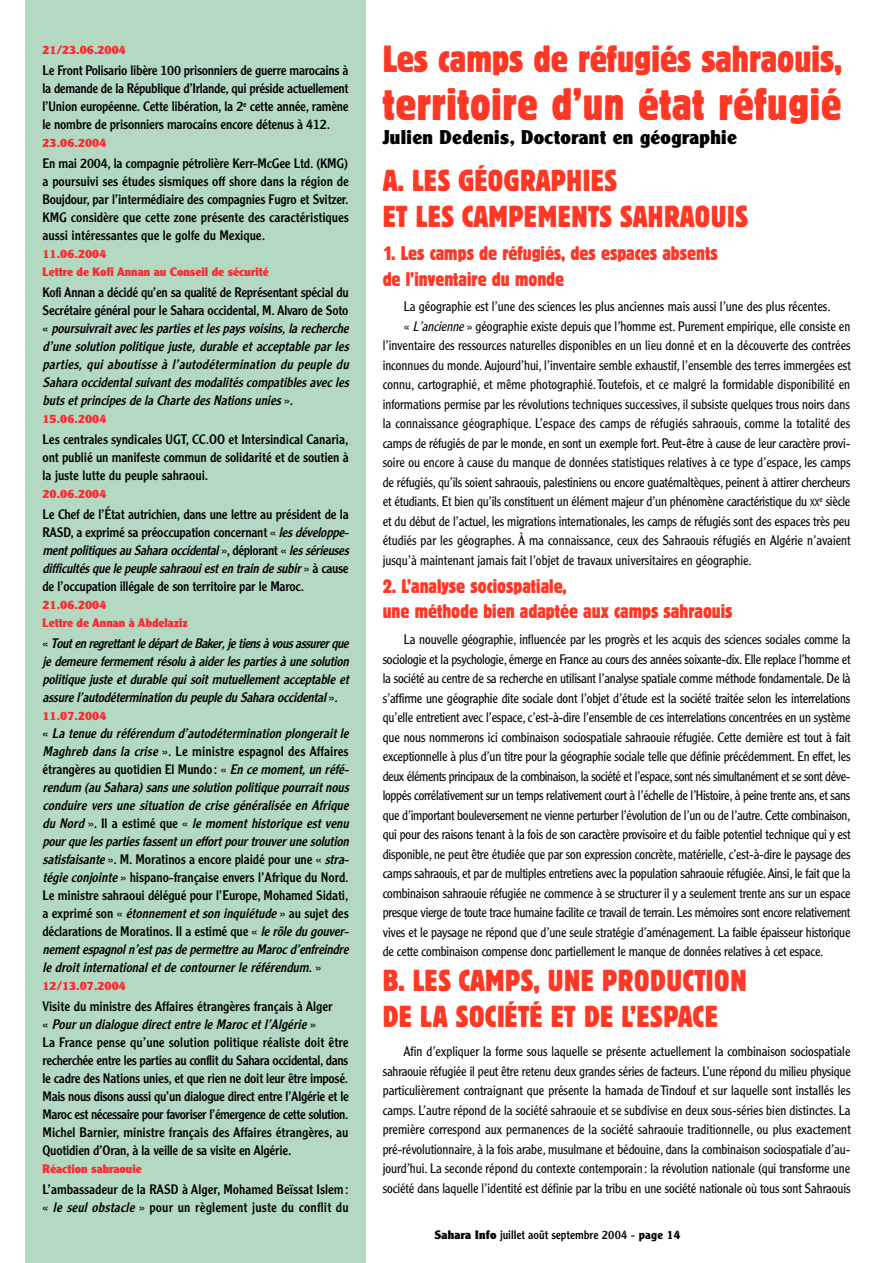
<style>
.page{position:relative;width:893px;height:1263px;background:#fff}
.page>*{position:absolute;margin:0;border:0;box-sizing:border-box;transform-origin:0 0}
.t1{font:condensed 45px "Block BE";letter-spacing:.015em;color:#ff3725}
.t2{font:condensed 37.5px "Block BE";color:#ff3725}
.t3{font:condensed 30px/36px "Block BE";letter-spacing:.02em;color:#ff3725}
.t4{font:condensed 19.5px/25.5px "Block BE";color:#ff3725}
.t5{font:900 19.5px "Clearface Gothic LH";letter-spacing:.02em;color:#000}
.t6{font:300 13.5px/19.5px "Clearface Gothic LH";letter-spacing:-.005em;color:#000;text-align:justify}
.t7{font:13.5px/18px "Clearface Gothic LH";letter-spacing:-.015em;color:#000;text-align:justify}
.t8{font:italic 13.5px/18px "Clearface Gothic LH";letter-spacing:-.015em;color:#000}
.t9{font:900 12px/18px "Clearface Gothic LH";color:#ff2932}
.t10{font:12px "Clearface Gothic LH";color:#000}
.s1{font-style:normal}
.s2{font-style:italic}
.s3{font-size:10.2px}
.s4{font-weight:900}
.s5{font-weight:700}
</style>
<div class="page">
<div style="left:26px;top:0;width:340px;height:1263px;background:#b3d9c2"></div>
<p class="t9" style="left:43px;top:42px;width:85px">21/23.06.2004</p>
<p class="t7" style="left:43px;top:62px;width:308px">Le Front Polisario libère 100 prisonniers de guerre marocains à la demande de la République d’Irlande, qui préside actuellement l’Union européenne. Cette libération, la 2<sup>e</sup> cette année, ramène le nombre de prisonniers marocains encore détenus à 412.</p>
<p class="t9" style="left:43px;top:135px;width:65px">23.06.2004</p>
<p class="t7" style="left:43px;top:155px;width:308px">En mai 2004, la compagnie pétrolière Kerr-McGee Ltd. (KMG) a poursuivi ses études sismiques off shore dans la région de Boujdour, par l’intermédiaire des compagnies Fugro et Svitzer.<br>KMG considère que cette zone présente des caractéristiques aussi intéressantes que le golfe du Mexique.</p>
<p class="t9" style="left:43px;top:246px;width:228px">11.06.2004<br>Lettre de Kofi Annan au Conseil de sécurité</p>
<p class="t8" style="left:43px;top:284px;width:310px"><span class="s1">Kofi Annan a décidé qu’en sa qualité de Représentant spécial du Secrétaire général pour le Sahara occidental, M. Alvaro de Soto «</span> poursuivraitavec lespartiesetlespaysvoisins,la recherche d’une solution politique juste, durable et acceptable par les parties, qui aboutisse à l’autodétermination du peuple du Sahara occidentalsuivantdes modalités compatibles avec les buts etprincipes de la Charte des Nations unies <span class="s1">» .</span></p>
<p class="t9" style="left:43px;top:411px;width:65px">15.06.2004</p>
<p class="t7" style="left:43px;top:431px;width:308px">Les centrales syndicales UGT, CC.OO et Intersindical Canaria, ont publié un manifeste commun de solidarité et de soutien à la juste lutte du peuple sahraoui.</p>
<p class="t9" style="left:43px;top:486px;width:65px">20.06.2004</p>
<p class="t7" style="left:43px;top:506px;width:310px;text-align:left">Le Chef de l’État autrichien, dans une lettre au président de la RASD, a exprimé sa préoccupation concernant « <span class="s2">lesdéveloppe&shy;mentpolitiquesau Sahara occidental</span> » , d é p l o r a n t « <span class="s2">lessérieuses difficultésque le peuple sahraouiesten train de subir</span> » à c a u s e de l’occupation illégale de son territoire par le Maroc.</p>
<p class="t9" style="left:43px;top:597px;width:147px">21.06.2004<br>Lettre de Annan à Abdelaziz</p>
<p class="t8" style="left:43px;top:635px;width:310px;text-align:justify"><span class="s1">«</span> ToutenregrettantledépartdeBaker,jetiensàvousassurerque je demeure fermement résolu à aider les parties à une solution politique juste et durable qui soit mutuellement acceptable et assure l’autodétermination du peuple du Sahara occidental <span class="s1">» .</span></p>
<p class="t9" style="left:43px;top:708px;width:65px">11.07.2004</p>
<p class="t8" style="left:43px;top:725px;width:310px"><span class="s1">«</span> La tenue du référendum d’autodétermination plongerait le Maghreb dans la crise <span class="s1">». Le ministre espagnol des Affaires étrangères au quotidien El Mundo: «</span> En ce moment,un réfé&shy;rendum (au Sahara)sansune solution politique pourraitnous conduire vers une situation de crise généralisée en Afrique du Nord <span class="s1">» . I l a e s t i m é q u e «</span> le moment historique est venu pourque lespartiesfassentun effortpourtrouverune solution satisfaisante<span class="s1">». M. Moratinos a encore plaidé pour une «</span> stra&shy;tégie conjointe<span class="s1">» hispano-française envers l’Afrique du Nord.<br>Le ministre sahraoui délégué pour l’Europe, Mohamed Sidati, a e x p r i m é s o n «</span> étonnementetson inquiétude <span class="s1">» a u s u j e t d e s déclarations de Moratinos. Il a estimé que «</span> le rôle du gouver&shy;nementespagnoln’estpasde permettre au Marocd’enfreindre le droit international et de contourner le référendum. <span class="s1">»</span></p>
<p class="t9" style="left:43px;top:978px;width:85px">12/13.07.2004</p>
<p class="t7" style="left:43px;top:998px;width:308px;text-align:left">Visite du ministre des Affaires étrangères français à Alger<br>« <span class="s2">Pour un dialogue direct entre le Maroc et l’Algérie</span> »<br>La France pense qu’une solution politique réaliste doit être recherchée entre les parties au conflit du Sahara occidental, dans le cadre des Nations unies, et que rien ne doit leur être imposé.<br>Mais nous disons aussi qu’un dialogue direct entre l’Algérie et le Maroc est nécessaire pour favoriser l’émergence de cette solution.<br>Michel Barnier, ministre français des Affaires étrangères, au Quotidien d’Oran, à la veille de sa visite en Algérie.</p>
<p class="t9" style="left:43px;top:1161px;width:101px">Réaction sahraouie</p>
<p class="t7" style="left:43px;top:1181px;width:308px">L’ambassadeur de la RASD à Alger, Mohamed Beïssat Islem: « <span class="s2">le seul obstacle</span> » pour un règlement juste du conflit du</p>
<h2 class="t2" style="left:383px;top:37px;width:461px">Les camps de réfugiés sahraouis,</h2>
<h1 class="t1" style="left:383px;top:78px;width:460px">territoire d’un état réfugié</h1>
<h3 class="t5" style="left:383px;top:130px;width:356px">Julien Dedenis, Doctorant en géographie</h3>
<h3 class="t3" style="left:383px;top:163px;width:367px">A. LES GÉOGRAPHIES<br>ET LES CAMPEMENTS SAHRAOUIS</h3>
<h3 class="t4" style="left:383px;top:241px;width:336px">1. Les camps de réfugiés, des espaces absents de l’inventaire du monde</h3>
<p class="t6" style="left:404px;top:298px;width:428px">La géographie est l’une des sciences les plus anciennes mais aussi l’une des plus récentes.</p>
<p class="t6" style="left:404px;top:317px;width:448px">« <span class="s2">L’ancienne</span>» géographie existe depuis que l’homme est. Purement empirique, elle consiste en</p>
<p class="t6" style="left:383px;top:337px;width:469px">l’inventaire des ressources naturelles disponibles en un lieu donné et en la découverte des contrées</p>
<p class="t6" style="left:383px;top:356px;width:470px">inconnues du monde. Aujourd’hui, l’inventaire semble exhaustif, l’ensemble des terres immergées est</p>
<p class="t6" style="left:383px;top:376px;width:469px">connu, cartographié, et même photographié.Toutefois, et ce malgré la formidable disponibilité en</p>
<p class="t6" style="left:383px;top:395px;width:469px">informations permise par les révolutions techniques successives, il subsiste quelques trous noirs dans</p>
<p class="t6" style="left:383px;top:415px;width:469px">la connaissance géographique. L’espace des camps de réfugiés sahraouis, comme la totalité des</p>
<p class="t6" style="left:383px;top:434px;width:469px">camps de réfugiés de par le monde, en sont un exemple fort. Peut-être à cause de leur caractère provi-</p>
<p class="t6" style="left:383px;top:454px;width:469px">soire ou encore à cause du manque de données statistiques relatives à ce type d’espace, les camps</p>
<p class="t6" style="left:383px;top:473px;width:469px">de réfugiés, qu’ils soient sahraouis, palestiniens ou encore guatémaltèques, peinent à attirer chercheurs</p>
<p class="t6" style="left:383px;top:493px;width:469px">et étudiants. Et bien qu’ils constituent un élément majeur d’un phénomène caractéristique du <span class="s3">XX</span><sup>e</sup> siècle</p>
<p class="t6" style="left:383px;top:513px;width:469px">et du début de l’actuel, les migrations internationales, les camps de réfugiés sont des espaces très peu</p>
<p class="t6" style="left:383px;top:532px;width:470px">étudiés par les géographes. À ma connaissance, ceux des Sahraouis réfugiés en Algérie n’avaient</p>
<p class="t6" style="left:383px;top:552px;width:371px">jusqu’à maintenant jamais fait l’objet de travaux universitaires en géographie.</p>
<h3 class="t4" style="left:383px;top:573px;width:351px">2. L’analyse sociospatiale,<br>une méthode bien adaptée aux camps sahraouis</h3>
<p class="t6" style="left:383px;top:631px;width:469px;text-indent:21px">La nouvelle géographie, influencée par les progrès et les acquis des sciences sociales comme la sociologie et la psychologie, émerge en France au cours des années soixante-dix. Elle replace l’homme et la société au centre de sa recherche en utilisant l’analyse spatiale comme méthode fondamentale. De là s’affirme une géographie dite sociale dont l’objet d’étude est la société traitée selon les interrelations qu’elle entretient avec l’espace, c’est-à-dire l’ensemble de ces interrelations concentrées en un système que nous nommerons ici combinaison sociospatiale sahraouie réfugiée. Cette dernière est tout à fait exceptionnelle à plus d’un titre pour la géographie sociale telle que définie précédemment. En effet, les deux éléments principaux de la combinaison, la société et l’espace, sont nés simultanément et se sont déve&shy;loppés corrélativement sur un temps relativement court à l’échelle de l’Histoire, à peine trente ans, et sans que d’important bouleversement ne vienne perturber l’évolution de l’un ou de l’autre. Cette combinaison, qui pour des raisons tenant à la fois de son caractère provisoire et du faible potentiel technique qui y est disponible, ne peut être étudiée que par son expression concrète, matérielle, c’est-à-dire le paysage des camps sahraouis, et par de multiples entretiens avec la population sahraouie réfugiée. Ainsi, le fait que la combinaison sahraouie réfugiée ne commence à se structurer il y a seulement trente ans sur un espace presque vierge de toute trace humaine facilite ce travail de terrain. Les mémoires sont encore relativement vives et le paysage ne répond que d’une seule stratégie d’aménagement. La faible épaisseur historique de cette combinaison compense donc partiellement le manque de données relatives à cet espace.</p>
<h3 class="t3" style="left:383px;top:963px;width:365px">B. LES CAMPS, UNE PRODUCTION<br>DE LA SOCIÉTÉ ET DE L’ESPACE</h3>
<p class="t6" style="left:383px;top:1043px;width:470px;text-indent:21px">Afin d’expliquer la forme sous laquelle se présente actuellement la combinaison sociospatiale sahraouie réfugiée il peut être retenu deux grandes séries de facteurs. L’une répond du milieu physique particulièrement contraignant que présente la hamada de Tindouf et sur laquelle sont installés les camps. L’autre répond de la société sahraouie et se subdivise en deux sous-séries bien distinctes. La première correspond aux permanences de la société sahraouie traditionnelle, ou plus exactement pré-révolutionnaire, à la fois arabe, musulmane et bédouine, dans la combinaison sociospatiale d’au&shy;jourd’hui. La seconde répond du contexte contemporain: la révolution nationale (qui transforme une société dans laquelle l’identité est définie par la tribu en une société nationale où tous sont Sahraouis</p>
<p class="t10" style="left:434px;top:1230px;width:247px"><span class="s4">Sahara Info</span> juillet août septembre 2004 - <span class="s5">page 14</span></p>
</div>
